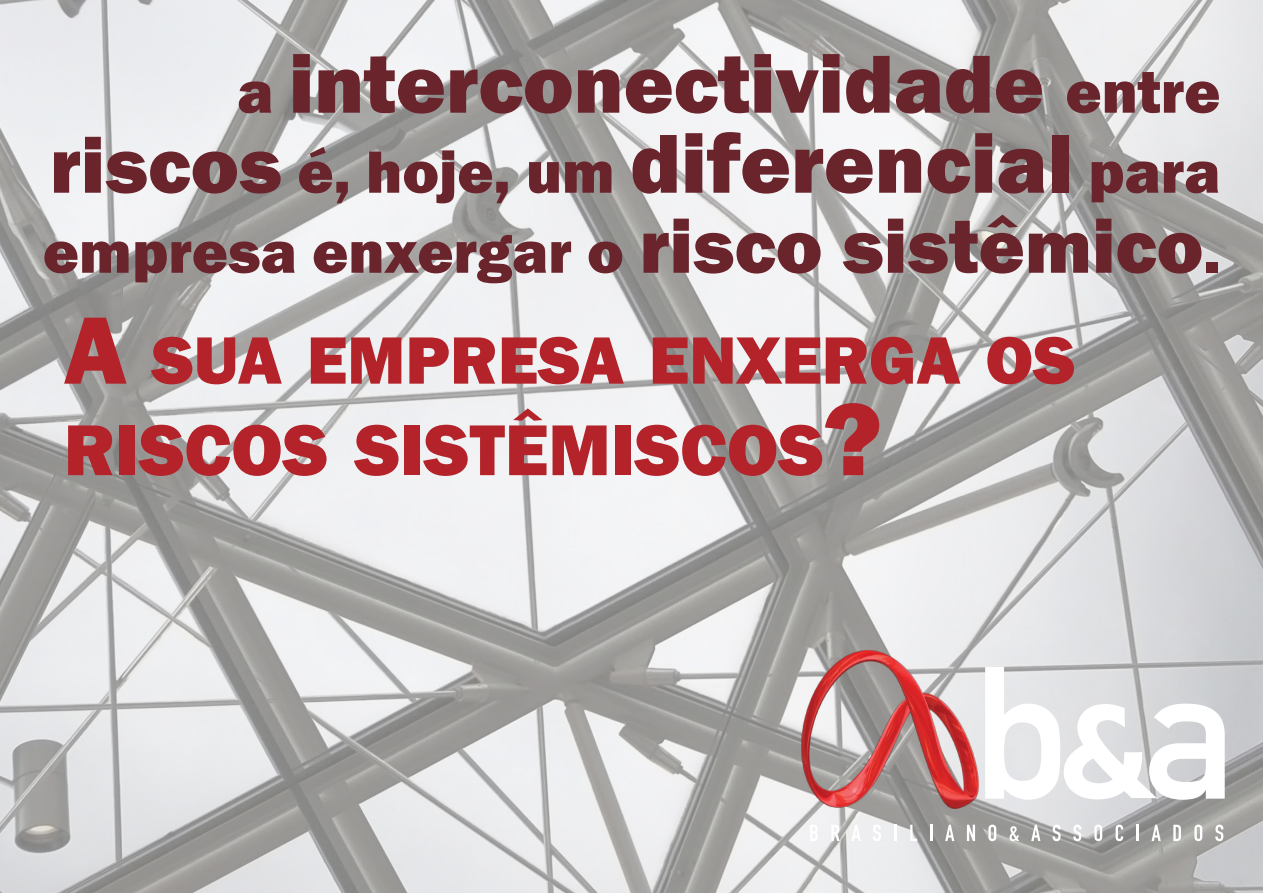
<style>
.page{position:relative;width:1263px;height:893px;background:#fff}
.page>*{position:absolute;margin:0;border:0;box-sizing:border-box;transform-origin:0 0}
.t1{font:800 85.2px "Franklin Gothic";color:#6a242b}
.t2{font:800 74.55px "Franklin Gothic";color:#b4232a}
.t3{font:800 69.3px "Franklin Gothic";color:#b4232a}
.t4{font:800 61.65px/79.9px "Franklin Gothic";color:#6a242b}
.s1{font-size:61.65px}
.s2{font-size:81.3px}
.s3{font-size:86.55px}
.s4{font-size:78.75px}
.s5{font-size:99px}
.s6{font-size:106.5px}
</style>
<div class="page">
<img style="left:0;top:0;width:1263px;height:893px">
<svg style="left:985px;top:667px;width:240px;height:133px"></svg>
<svg style="left:810px;top:825px;width:8px;height:16px"></svg>
<svg style="left:831px;top:825px;width:9px;height:16px"></svg>
<svg style="left:851px;top:825px;width:10px;height:16px"></svg>
<svg style="left:873px;top:824px;width:8px;height:17px"></svg>
<svg style="left:894px;top:825px;width:2px;height:16px"></svg>
<svg style="left:910px;top:825px;width:7px;height:16px"></svg>
<svg style="left:930px;top:825px;width:2px;height:16px"></svg>
<svg style="left:945px;top:825px;width:9px;height:16px"></svg>
<svg style="left:967px;top:825px;width:8px;height:16px"></svg>
<svg style="left:988px;top:824px;width:8px;height:17px"></svg>
<svg style="left:1009px;top:826px;width:10px;height:15px"></svg>
<svg style="left:1031px;top:825px;width:9px;height:16px"></svg>
<svg style="left:1052px;top:824px;width:9px;height:17px"></svg>
<svg style="left:1073px;top:824px;width:8px;height:17px"></svg>
<svg style="left:1094px;top:824px;width:8px;height:17px"></svg>
<svg style="left:1115px;top:824px;width:8px;height:17px"></svg>
<hr style="left:1136px;top:825px;width:3px;height:16px;background:#fff">
<svg style="left:1151px;top:825px;width:10px;height:16px"></svg>
<svg style="left:1173px;top:825px;width:8px;height:16px"></svg>
<svg style="left:1194px;top:824px;width:8px;height:17px"></svg>
<svg style="left:1215px;top:824px;width:8px;height:17px"></svg>
<img style="left:802px;top:651px;width:176px;height:157px">
<h1 class="t1" style="left:237px;top:29px;width:985px"><span class="s1">a</span> interconectividade <span class="s1">entre</span></h1>
<p class="t4" style="left:43px;top:132px;width:1179px"><span class="s2">riscos</span> é, hoje, um <span class="s3">diferencial</span> para empresa enxergar o <span class="s4">risco sistêmico</span>.</p>
<p class="t3" style="left:64px;top:316px;width:1013px"><span class="s5">A</span> SUA EMPRESA ENXERGA OS</p>
<p class="t2" style="left:64px;top:402px;width:820px">RISCOS SISTÊMISCOS<span class="s6">?</span></p>
</div>
